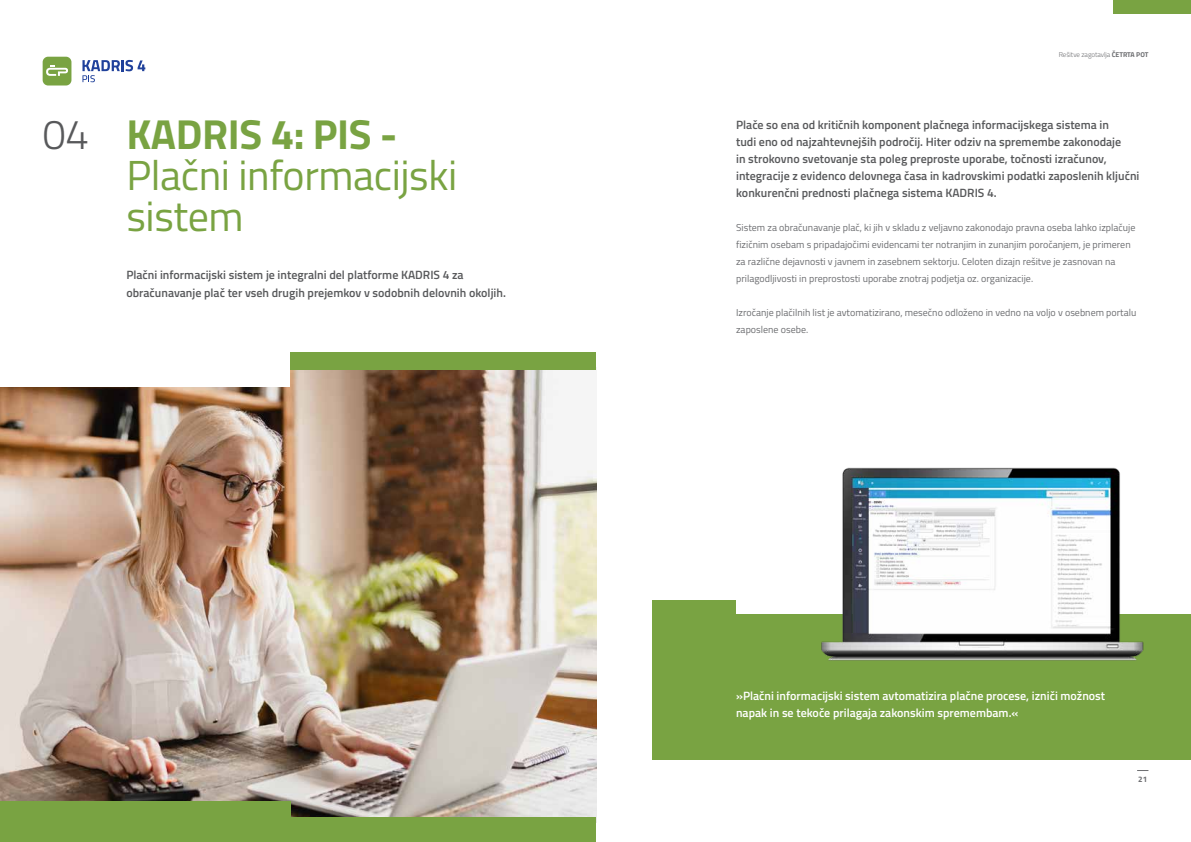
<style>
.page{position:relative;width:1191px;height:842px;background:#fff}
.page>*{position:absolute;margin:0;border:0;box-sizing:border-box;transform-origin:0 0}
.t1{font:42px/41.2px "Cairo";letter-spacing:-.01em;color:#79a342}
.t2{font:600 12px/17px "Cairo";color:#58595b}
.t3{font:600 12px/17px "Cairo";color:#fff}
.t4{font:10px/17px "Cairo";color:#6d6e71}
.t5{font:700 8px "Cairo";color:#6d6e71}
.t6{font:300 7px "Cairo";letter-spacing:-.01em;color:#6d6e71}
.s1{font-weight:300;color:#58595b}
.s2{font-weight:700}
</style>
<div class="page">
<img style="left:0;top:367px;width:596px;height:456px">
<div style="left:652px;top:600px;width:539px;height:160px;background:#79a342"></div>
<div style="left:736px;top:585px;width:455px;height:28px;background:#fff"></div>
<img style="left:794px;top:467px;width:354px;height:194px">
<div style="left:0;top:801px;width:291px;height:33px;background:#79a342"></div>
<div style="left:0;top:818px;width:595px;height:24px;background:#79a342"></div>
<div style="left:1113px;top:0;width:78px;height:13px;background:#79a342"></div>
<svg style="left:82px;top:60px;width:63px;height:22px"></svg>
<div style="left:43px;top:57px;width:28px;height:28px;background:#79a342;border-radius:5px"></div>
<svg style="left:46px;top:65px;width:22px;height:11px"></svg>
<div style="left:289px;top:353px;width:306px;height:17px;background:#79a342"></div>
<div style="left:0;top:338px;width:289px;height:49px;background:#fff"></div>
<h1 class="t1" style="left:126px;top:113px;width:332px;text-indent:-84px"><span class="s1">04</span> <span class="s2">KADRIS 4: PIS -<br></span>Plačni informacijski sistem</h1>
<p class="t2" style="left:126px;top:267px;width:381px">Plačni informacijski sistem je integralni del platforme KADRIS 4 za obračunavanje plač ter vseh drugih prejemkov v sodobnih delovnih okoljih.</p>
<p class="t6" style="left:1058px;top:49px;width:91px">Rešitve zagotavlja <span class="s2">ČETRTA POT</span></p>
<p class="t2" style="left:736px;top:116px;width:405px">Plače so ena od kritičnih komponent plačnega informacijskega sistema in<br>tudi eno od najzahtevnejših področij. Hiter odziv na spremembe zakonodaje<br>in strokovno svetovanje sta poleg preproste uporabe, točnosti izračunov, integracije z evidenco delovnega časa in kadrovskimi podatki zaposlenih ključni konkurenčni prednosti plačnega sistema KADRIS 4.</p>
<p class="t4" style="left:736px;top:219px;width:401px">Sistem za obračunavanje plač, ki jih v skladu z veljavno zakonodajo pravna oseba lahko izplačuje fizičnim osebam s pripadajočimi evidencami ter notranjim in zunanjim poročanjem, je primeren za različne dejavnosti v javnem in zasebnem sektorju. Celoten dizajn rešitve je zasnovan na prilagodljivosti in preprostosti uporabe znotraj podjetja oz. organizacije.</p>
<p class="t4" style="left:736px;top:304px;width:402px">Izročanje plačilnih list je avtomatizirano, mesečno odloženo in vedno na voljo v osebnem portalu zaposlene osebe.</p>
<p class="t3" style="left:736px;top:687px;width:371px">»Plačni informacijski sistem avtomatizira plačne procese, izniči možnost napak in se tekoče prilagaja zakonskim spremembam.«</p>
<p class="t5" style="left:1138px;top:772px;width:10px">21</p>
</div>
